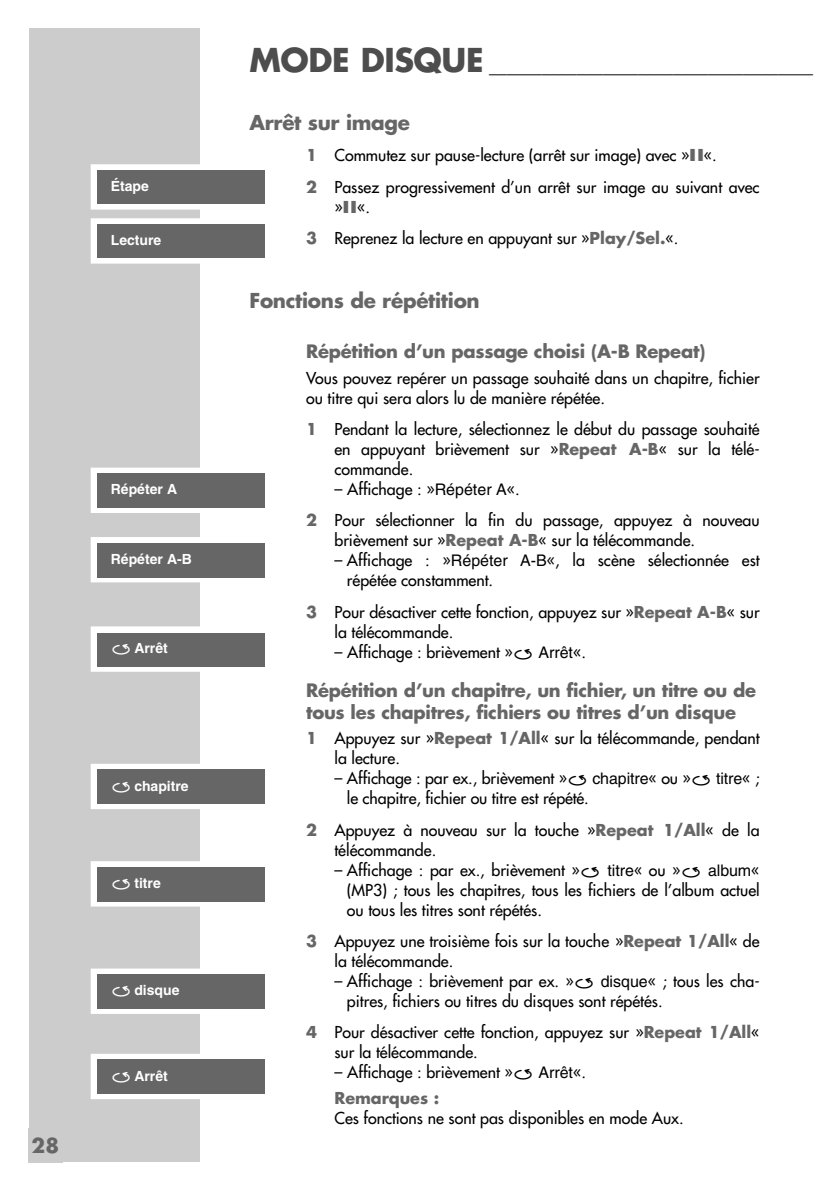
<style>
.page{position:relative;width:840px;height:1190px;background:#fff}
.page>*{position:absolute;margin:0;border:0;box-sizing:border-box;transform-origin:0 0}
.t1{font:700 20px "Futura";letter-spacing:-.015em;color:#666}
.t2{font:700 18px/22px "Futura";letter-spacing:-.015em;color:#666}
.t3{font:700 18px "Futura";color:#4d4d4d}
.t4{font:16px/20px "Futura";color:#000}
.t5{font:700 14px "Helvetica";color:#fff}
.s1{font-family:"Grund Son Ac";font-weight:400;font-size:10px}
.s2{font-size:32px}
.s3{font-weight:700;color:#666}
.s4{font-weight:800;color:#666}
.s5{font-family:"Helvetica"}
.s6{font-family:"Grund Son Ac";font-size:10px}
</style>
<div class="page">
<div style="left:29px;top:28px;width:170px;height:1134px;background:#ccc"></div>
<div style="left:28px;top:1128px;width:34px;height:34px;background:#ccc"></div>
<div style="left:91px;top:164px;width:181px;height:46px;border:6px solid #fff"></div>
<div style="left:97px;top:170px;width:168px;height:34px;background:#666"></div>
<div style="left:91px;top:218px;width:181px;height:46px;border:6px solid #fff"></div>
<div style="left:97px;top:224px;width:168px;height:34px;background:#666"></div>
<div style="left:91px;top:468px;width:181px;height:45px;border:6px solid #fff"></div>
<div style="left:97px;top:474px;width:168px;height:34px;background:#666"></div>
<div style="left:91px;top:537px;width:181px;height:45px;border:6px solid #fff"></div>
<div style="left:97px;top:543px;width:168px;height:34px;background:#666"></div>
<div style="left:91px;top:626px;width:181px;height:46px;border:6px solid #fff"></div>
<div style="left:97px;top:633px;width:168px;height:34px;background:#666"></div>
<div style="left:91px;top:1054px;width:181px;height:45px;border:6px solid #fff"></div>
<div style="left:97px;top:1060px;width:168px;height:34px;background:#666"></div>
<div style="left:91px;top:764px;width:181px;height:45px;border:6px solid #fff"></div>
<div style="left:97px;top:770px;width:168px;height:34px;background:#666"></div>
<div style="left:91px;top:861px;width:181px;height:46px;border:6px solid #fff"></div>
<div style="left:97px;top:867px;width:168px;height:34px;background:#666"></div>
<div style="left:91px;top:969px;width:181px;height:45px;border:6px solid #fff"></div>
<div style="left:97px;top:975px;width:168px;height:34px;background:#666"></div>
<p class="t5" style="left:111px;top:181px;width:40px">Étape</p>
<p class="t5" style="left:111px;top:235px;width:52px">Lecture</p>
<p class="t1" style="left:32px;top:1136px;width:29px">28</p>
<p class="t5" style="left:111px;top:484px;width:68px">Répéter A</p>
<p class="t5" style="left:111px;top:554px;width:83px">Répéter A-B</p>
<p class="t5" style="left:111px;top:643px;width:59px"><span class="s1">M</span> Arrêt</p>
<p class="t5" style="left:111px;top:780px;width:79px"><span class="s1">M</span> chapitre</p>
<p class="t5" style="left:111px;top:878px;width:52px"><span class="s1">M</span> titre</p>
<p class="t5" style="left:111px;top:985px;width:70px"><span class="s1">M</span> disque</p>
<p class="t5" style="left:111px;top:1070px;width:59px"><span class="s1">M</span> Arrêt</p>
<p class="t3" style="left:249px;top:57px;width:565px"><span class="s2">MODE DISQUE</span> _____________________________________</p>
<p class="t1" style="left:249px;top:113px;width:162px">Arrêt sur image</p>
<p class="t4" style="left:306px;top:141px;width:455px;line-height:31.4px"><span class="s3">1</span> Commutez sur pause-lecture (arrêt sur image) avec »<span class="s4">II</span>«.<br><span class="s3">2</span> Passez progressivement d’un arrêt sur image au suivant avec</p>
<p class="t4" style="left:306px;top:192px;width:374px;line-height:31.4px;text-indent:28px">»<span class="s4">II</span>«.<br><span class="s3">3</span> Reprenez la lecture en appuyant sur »<span class="s3">Play/Sel.</span>«.</p>
<p class="t1" style="left:249px;top:291px;width:232px">Fonctions de répétition</p>
<p class="t2" style="left:306px;top:342px;width:401px">Répétition d’un passage choisi (A-B Repeat)</p>
<p class="t4" style="left:306px;top:369px;width:455px">Vous pouvez repérer un passage souhaité dans un chapitre, fichier ou titre qui sera alors lu de manière répétée.</p>
<p class="t4" style="left:334px;top:420px;width:427px;text-align:justify;text-indent:-28px"><span class="s3">1</span> Pendant la lecture, sélectionnez le début du passage souhaité en appuyant brièvement sur »<span class="s3">Repeat A-B</span>« sur la télé&shy;commande.</p>
<p class="t4" style="left:306px;top:475px;width:455px;line-height:31.4px;text-indent:28px">– Affichage : »<span class="s5">Répéter A</span>«.<br><span class="s3">2</span> Pour sélectionner la fin du passage, appuyez à nouveau</p>
<p class="t4" style="left:334px;top:532px;width:362px">brièvement sur »<span class="s3">Repeat A-B</span>« sur la télécommande.</p>
<p class="t4" style="left:347px;top:552px;width:414px;text-indent:-12px">– Affichage : »<span class="s5">Répéter A-B</span>«, la scène sélectionnée est répétée constamment.</p>
<p class="t4" style="left:334px;top:603px;width:427px;text-indent:-28px"><span class="s3">3</span> Pour désactiver cette fonction, appuyez sur »<span class="s3">Repeat A-B</span>« sur la télécommande.</p>
<p class="t4" style="left:334px;top:643px;width:253px">– Affichage : brièvement »<span class="s6">M</span> <span class="s5">Arrêt</span>«.</p>
<p class="t2" style="left:306px;top:681px;width:452px">Répétition d’un chapitre, un fichier, un titre ou de tous les chapitres, fichiers ou titres d’un disque</p>
<p class="t4" style="left:334px;top:730px;width:427px;text-indent:-28px"><span class="s3">1</span> Appuyez sur »<span class="s3">Repeat 1/All</span>« sur la télécommande, pendant la lecture.</p>
<p class="t4" style="left:347px;top:770px;width:414px;text-indent:-12px">– Affichage : par ex., brièvement »<span class="s6">M</span> <span class="s5">chapitre</span>« ou »<span class="s6">M</span> <span class="s5">titre</span>« ; le chapitre, fichier ou titre est répété.</p>
<p class="t4" style="left:334px;top:821px;width:427px;text-indent:-28px"><span class="s3">2</span> Appuyez à nouveau sur la touche »<span class="s3">Repeat 1/All</span>« de la télécommande.</p>
<p class="t4" style="left:347px;top:861px;width:414px;text-align:justify;text-indent:-12px">– Affichage : par ex., brièvement »<span class="s6">M</span> <span class="s5">titre</span>« ou »<span class="s6">M</span> <span class="s5">album</span>« (MP3) ; tous les chapitres, tous les fichiers de l’album actuel ou tous les titres sont répétés.</p>
<p class="t4" style="left:334px;top:932px;width:427px;text-indent:-28px"><span class="s3">3</span> Appuyez une troisième fois sur la touche »<span class="s3">Repeat 1/All</span>« de la télécommande.</p>
<p class="t4" style="left:347px;top:972px;width:414px;text-indent:-12px">– Affichage : brièvement par ex. »<span class="s6">M</span> <span class="s5">disque</span>« ; tous les cha&shy;pitres, fichiers ou titres du disques sont répétés.</p>
<p class="t4" style="left:334px;top:1024px;width:427px;text-indent:-28px"><span class="s3">4</span> Pour désactiver cette fonction, appuyez sur »<span class="s3">Repeat 1/All</span>« sur la télécommande.</p>
<p class="t4" style="left:334px;top:1061px;width:253px;line-height:25.6px">– Affichage : brièvement »<span class="s6">M</span> <span class="s5">Arrêt</span>«.<br><span class="s3">Remarques :</span></p>
<p class="t4" style="left:334px;top:1109px;width:351px">Ces fonctions ne sont pas disponibles en mode Aux.</p>
</div>
